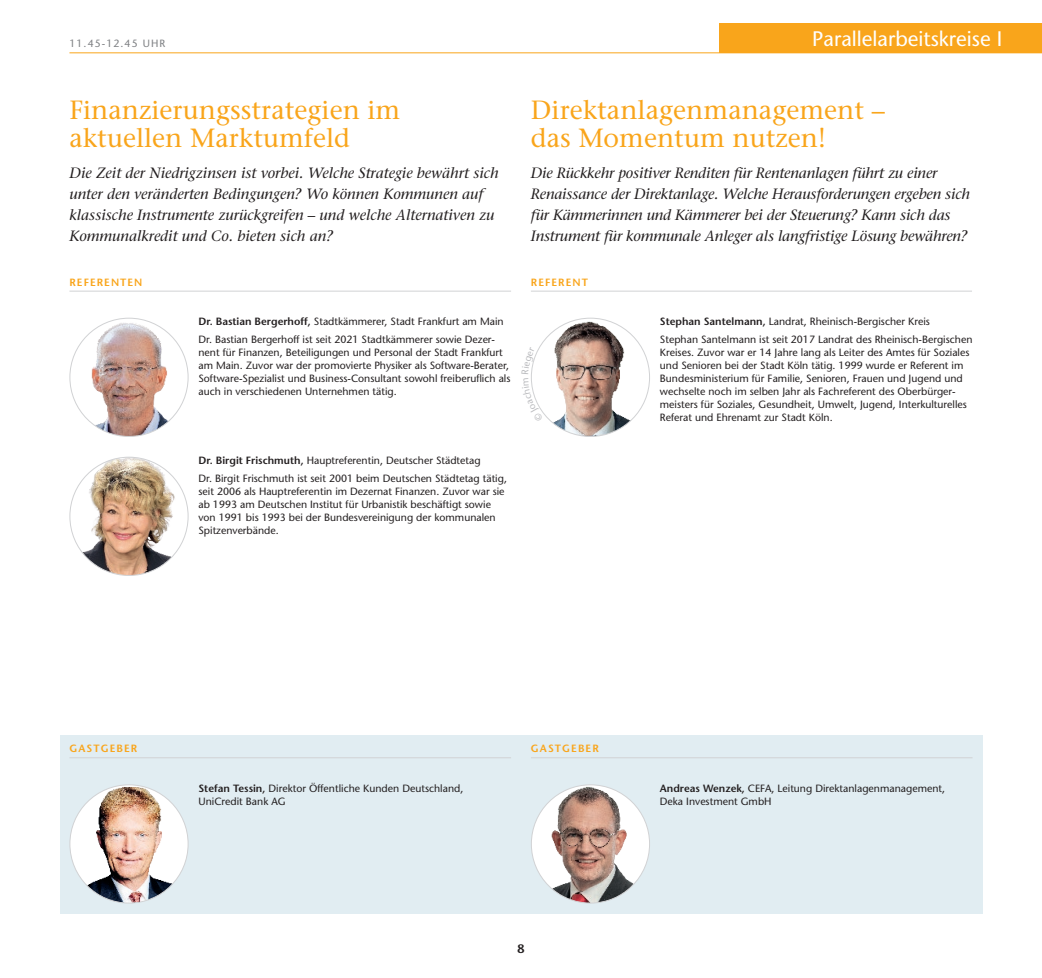
<style>
.page{position:relative;width:1042px;height:978px;background:#fff}
.page>*{position:absolute;margin:0;border:0;box-sizing:border-box;transform-origin:0 0}
.Titel-02-Orange{font:500 26.25px/28px "Stone Serif Std";color:#f9a51b}
.Rubrik-Titel{font:500 21px "Stone Sans Std";color:#fff}
.Teaser{font:italic 500 14.88px/21px "Stone Serif Std";letter-spacing:-.01em;color:#231f20}
.t1{font:600 12.25px "Stone Sans Std";color:#231f20}
.StoneSans-Medium-6pt_-_bis_Komma_fett{font:500 10.5px/13px "Stone Sans Std";color:#231f20}
.StoneSans-Medium-6pt{font:500 10.5px/13px "Stone Sans Std";color:#231f20}
.Linie-Referent_usw{font:600 10.5px "Stone Sans Std";letter-spacing:.1em;color:#f9a51b}
.Rubrik-Datum_Zeit{font:500 10.5px "Stone Sans Std";letter-spacing:.1em;color:#808285}
.s1{font-weight:600}
</style>
<div class="page">
<hr style="left:69px;top:52px;width:973px;height:1px;background:#f9a51b">
<div style="left:719px;top:23px;width:323px;height:30px;background:#f9a51b"></div>
<div style="left:60px;top:734px;width:922px;height:179px;background:#e1edf2"></div>
<hr style="left:531px;top:290px;width:441px;height:1px;background:#d1d2d4">
<hr style="left:69px;top:290px;width:442px;height:1px;background:#d1d2d4">
<img style="left:531px;top:318px;width:118px;height:118px;border-radius:59px">
<img style="left:536px;top:786px;width:113px;height:116px">
<img style="left:70px;top:784px;width:118px;height:118px;border-radius:59px">
<img style="left:70px;top:318px;width:118px;height:118px;border-radius:59px">
<img style="left:70px;top:457px;width:118px;height:118px;border-radius:59px">
<hr style="left:531px;top:757px;width:441px;height:1px;background:#d1d2d4">
<hr style="left:69px;top:757px;width:442px;height:1px;background:#d1d2d4">
<svg style="left:531px;top:347px;width:12px;height:66px"></svg>
<p class="Rubrik-Datum_Zeit" style="left:69px;top:38px;width:97px">11.45-12.45 UHR</p>
<p class="Rubrik-Titel" style="left:812px;top:26px;width:191px">Parallelarbeitskreise I</p>
<p class="Titel-02-Orange" style="left:69px;top:95px;width:332px">Finanzierungsstrategien im aktuellen Marktumfeld</p>
<p class="Teaser" style="left:69px;top:162px;width:431px">Die Zeit der Niedrigzinsen ist vorbei. Welche Strategie bewährt sich unter den veränderten Bedingungen? Wo können Kommunen auf klassische Instrumente zurückgreifen – und welche Alternativen zu Kommunalkredit und Co. bieten sich an?</p>
<p class="Titel-02-Orange" style="left:531px;top:95px;width:355px">Direktanlagenmanagement – das Momentum nutzen!</p>
<p class="Teaser" style="left:531px;top:162px;width:441px">Die Rückkehr positiver Renditen für Rentenanlagen führt zu einer Renaissance der Direktanlage. Welche Herausforderungen ergeben sich für Kämmerinnen und Kämmerer bei der Steuerung? Kann sich das Instrument für kommunale Anleger als langfristige Lösung bewähren?</p>
<p class="Linie-Referent_usw" style="left:69px;top:276px;width:75px">REFERENTEN</p>
<p class="Linie-Referent_usw" style="left:531px;top:276px;width:59px">REFERENT</p>
<p class="StoneSans-Medium-6pt_-_bis_Komma_fett" style="left:198px;top:315px;width:307px"><span class="s1">Dr. Bastian Bergerhoff,</span> Stadtkämmerer, Stadt Frankfurt am Main</p>
<p class="StoneSans-Medium-6pt_-_bis_Komma_fett" style="left:198px;top:333px;width:313px">Dr. Bastian Bergerhoff ist seit 2021 Stadtkämmerer sowie Dezer&shy;nent für Finanzen, Beteiligungen und Personal der Stadt Frankfurt am Main. Zuvor war der promovierte Physiker als Software-Berater, Software-Spezialist und Business-Consultant sowohl freiberuflich als auch in verschiedenen Unternehmen tätig.</p>
<p class="StoneSans-Medium-6pt_-_bis_Komma_fett" style="left:198px;top:454px;width:284px"><span class="s1">Dr. Birgit Frischmuth,</span> Hauptreferentin, Deutscher Städtetag</p>
<p class="StoneSans-Medium-6pt" style="left:198px;top:472px;width:310px">Dr. Birgit Frischmuth ist seit 2001 beim Deutschen Städtetag tätig, seit 2006 als Hauptreferentin im Dezernat Finanzen. Zuvor war sie ab 1993 am Deutschen Institut für Urbanistik beschäftigt sowie von 1991 bis 1993 bei der Bundesvereinigung der kommunalen Spitzenverbände.</p>
<p class="StoneSans-Medium-6pt_-_bis_Komma_fett" style="left:660px;top:315px;width:272px"><span class="s1">Stephan Santelmann,</span> Landrat, Rheinisch-Bergischer Kreis</p>
<p class="StoneSans-Medium-6pt_-_bis_Komma_fett" style="left:660px;top:333px;width:314px">Stephan Santelmann ist seit 2017 Landrat des Rheinisch-Bergischen Kreises. Zuvor war er 14 Jahre lang als Leiter des Amtes für Soziales und Senioren bei der Stadt Köln tätig. 1999 wurde er Referent im Bundesministerium für Familie, Senioren, Frauen und Jugend und wechselte noch im selben Jahr als Fachreferent des Oberbürger&shy;meisters für Soziales, Gesundheit, Umwelt, Jugend, Interkulturelles Referat und Ehrenamt zur Stadt Köln.</p>
<p class="Linie-Referent_usw" style="left:69px;top:742px;width:69px">GASTGEBER</p>
<p class="Linie-Referent_usw" style="left:531px;top:742px;width:69px">GASTGEBER</p>
<p class="StoneSans-Medium-6pt_-_bis_Komma_fett" style="left:198px;top:781px;width:266px"><span class="s1">Stefan Tessin,</span> Direktor Öffentliche Kunden Deutschland,<br>UniCredit Bank AG</p>
<p class="t1" style="left:517px;top:941px;width:9px">8</p>
<p class="StoneSans-Medium-6pt_-_bis_Komma_fett" style="left:660px;top:781px;width:287px"><span class="s1">Andreas Wenzek,</span> CEFA, Leitung Direktanlagenmanagement,<br>Deka Investment GmbH</p>
</div>
